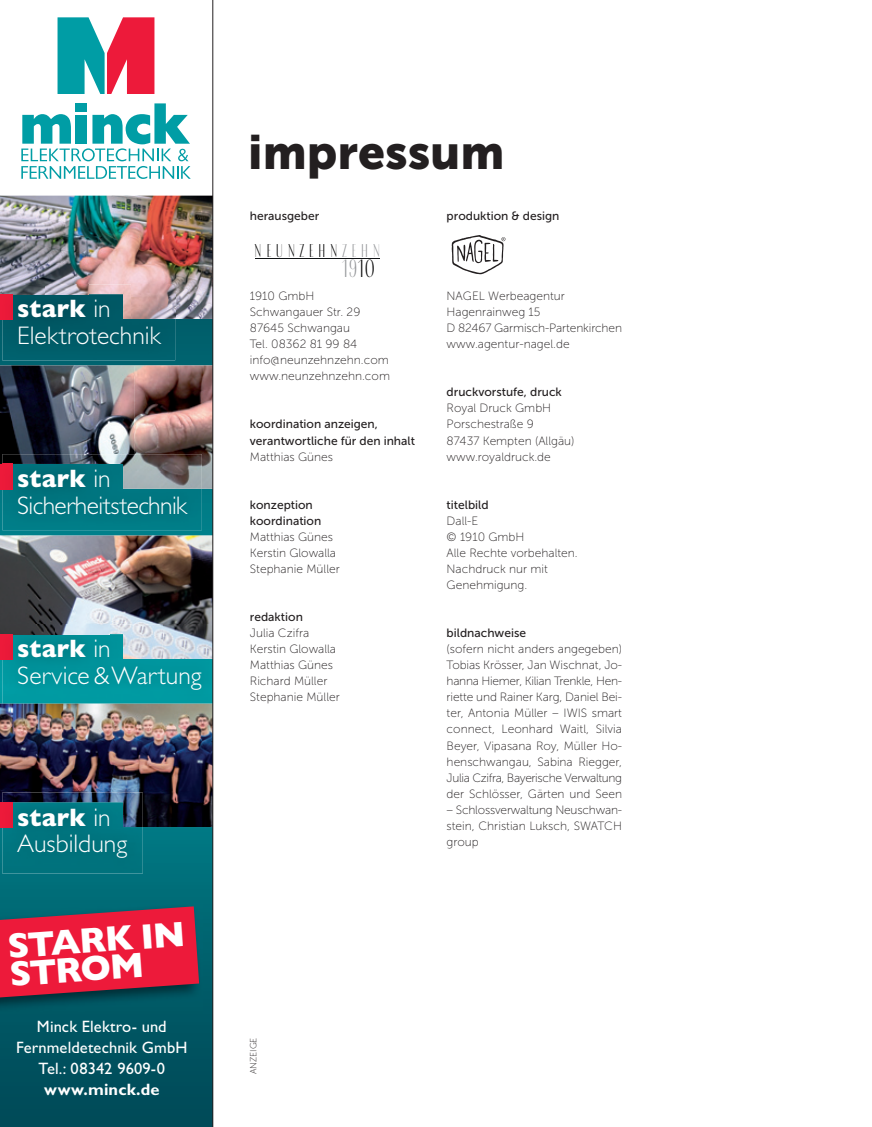
<style>
.page{position:relative;width:872px;height:1127px;background:#fff}
.page>*{position:absolute;margin:0;border:0;box-sizing:border-box;transform-origin:0 0}
.t1{font:48px "Museo Sans 900";color:#231f20}
.t2{font:700 35.7px/28.3px "Gill Sans";color:#fff}
.t3{font:300 25.5px/26.2px "Gill Sans";color:#fff}
.t4{font:300 25.5px/26.2px "Gill Sans";letter-spacing:-.025em;color:#fff}
.t5{font:24.9px "MUSETTA";color:#939598}
.t6{font:18.45px "MUSETTA";letter-spacing:.215em;color:#000001}
.t7{font:16.5px/21px "Gill Sans";letter-spacing:.005em;color:#fff;text-align:center}
.t8{font:12px/16px "Museo Sans 100";color:#231f20;text-align:justify}
.t9{font:12px "Museo Sans 500";color:#231f20}
.t10{font:9px "Museo Sans 100";color:#231f20}
.s1{font-weight:700}
.s2{color:#939598}
.s3{color:#000001}
</style>
<div class="page">
<hr style="left:255px;top:258px;width:124px;height:1px;background:#111416">
<svg style="left:0;top:319px;width:212px;height:808px;background:#005b68"></svg>
<img style="left:0;top:903px;width:202px;height:110px">
<svg style="left:0;top:906px;width:199px;height:91px;background:#c72340"></svg>
<svg style="left:58px;top:17px;width:96px;height:77px"></svg>
<svg style="left:21px;top:103px;width:170px;height:76px"></svg>
<div style="left:75px;top:103px;width:12px;height:9px;background:#009da5"></div>
<img style="left:0;top:196px;width:212px;height:123px">
<div style="left:0;top:294px;width:12px;height:25px;background:#ed1a3a"></div>
<img style="left:2px;top:294px;width:173px;height:66px">
<img style="left:2px;top:284px;width:87px;height:10px">
<img style="left:89px;top:284px;width:86px;height:35px">
<img style="left:2px;top:294px;width:10px;height:25px">
<img style="left:0;top:365px;width:134px;height:99px">
<img style="left:134px;top:365px;width:78px;height:124px">
<div style="left:0;top:464px;width:12px;height:25px;background:#ed1a3a"></div>
<div style="left:2px;top:489px;width:200px;height:41px;background:#007782"></div>
<img style="left:2px;top:454px;width:200px;height:35px">
<img style="left:2px;top:464px;width:10px;height:25px">
<img style="left:0;top:535px;width:212px;height:99px">
<div style="left:0;top:634px;width:12px;height:25px;background:#ed1a3a"></div>
<img style="left:2px;top:634px;width:210px;height:70px">
<img style="left:2px;top:624px;width:108px;height:10px">
<img style="left:110px;top:624px;width:102px;height:35px">
<img style="left:2px;top:634px;width:10px;height:25px">
<img style="left:0;top:704px;width:212px;height:123px">
<div style="left:0;top:802px;width:12px;height:25px;background:#ed1a3a"></div>
<div style="left:2px;top:827px;width:141px;height:46px;background:#00727d"></div>
<img style="left:2px;top:792px;width:141px;height:35px">
<img style="left:2px;top:802px;width:10px;height:25px">
<svg style="left:452px;top:235px;width:53px;height:39px"></svg>
<hr style="left:212px;top:0;width:1px;height:1127px;background:#231f20">
<p class="t3" style="left:17px;top:298px;width:145px"><span class="s1">stark</span> in<br>Elektrotechnik</p>
<p class="t4" style="left:17px;top:468px;width:171px"><span class="s1">stark</span> in<br>Sicherheitstechnik</p>
<p class="t3" style="left:17px;top:638px;width:186px"><span class="s1">stark</span> in<br>Service &amp;Wartung</p>
<p class="t3" style="left:17px;top:806px;width:111px"><span class="s1">stark</span> in<br>Ausbildung</p>
<p class="t2" style="left:7px;top:936px;width:180px;rotate:-4deg">STARK IN<br>STROM</p>
<p class="t7" style="left:16px;top:1016px;width:173px">Minck Elektro- und<br>Fernmeldetechnik GmbH<br>Tel.: 08342 9609-0 <span class="s1">www.minck.de</span></p>
<p class="t1" style="left:248px;top:135px;width:258px">impressum</p>
<p class="t9" style="left:250px;top:211px;width:71px">herausgeber</p>
<p class="t6" style="left:254px;top:242px;width:128px">NEUNZEHN<span class="s2">ZEHN</span></p>
<p class="t5" style="left:341px;top:257px;width:35px">19<span class="s3">10</span></p>
<p class="t8" style="left:250px;top:289px;width:66px">1910 GmbH</p>
<p class="t8" style="left:250px;top:305px;width:112px">Schwangauer Str. 29</p>
<p class="t8" style="left:250px;top:321px;width:102px">87645 Schwangau</p>
<p class="t8" style="left:250px;top:337px;width:109px">Tel. 08362 81 99 84</p>
<p class="t8" style="left:250px;top:353px;width:140px">info@neunzehnzehn.com</p>
<p class="t8" style="left:250px;top:369px;width:142px">www.neunzehnzehn.com</p>
<p class="t9" style="left:250px;top:420px;width:129px">koordination anzeigen,</p>
<p class="t9" style="left:250px;top:436px;width:167px">verantwortliche für den inhalt</p>
<p class="t8" style="left:250px;top:450px;width:85px">Matthias Günes</p>
<p class="t9" style="left:250px;top:500px;width:64px">konzeption</p>
<p class="t9" style="left:250px;top:516px;width:73px">koordination</p>
<p class="t8" style="left:250px;top:530px;width:85px">Matthias Günes</p>
<p class="t8" style="left:250px;top:546px;width:88px">Kerstin Glowalla</p>
<p class="t8" style="left:250px;top:562px;width:91px">Stephanie Müller</p>
<p class="t9" style="left:250px;top:613px;width:54px">redaktion</p>
<p class="t8" style="left:250px;top:626px;width:61px">Julia Czifra</p>
<p class="t8" style="left:250px;top:642px;width:88px">Kerstin Glowalla</p>
<p class="t8" style="left:250px;top:658px;width:85px">Matthias Günes</p>
<p class="t8" style="left:250px;top:674px;width:79px">Richard Müller</p>
<p class="t8" style="left:250px;top:690px;width:91px">Stephanie Müller</p>
<p class="t9" style="left:446px;top:211px;width:114px">produktion &amp; design</p>
<p class="t8" style="left:446px;top:289px;width:120px">NAGEL Werbeagentur</p>
<p class="t8" style="left:446px;top:305px;width:95px">Hagenrainweg 15</p>
<p class="t8" style="left:446px;top:321px;width:177px">D 82467 Garmisch-Partenkirchen</p>
<p class="t8" style="left:446px;top:337px;width:124px">www.agentur-nagel.de</p>
<p class="t9" style="left:446px;top:388px;width:117px">druckvorstufe, druck</p>
<p class="t8" style="left:446px;top:401px;width:106px">Royal Druck GmbH</p>
<p class="t8" style="left:446px;top:417px;width:89px">Porschestraße 9</p>
<p class="t8" style="left:446px;top:433px;width:129px">87437 Kempten (Allgäu)</p>
<p class="t8" style="left:446px;top:450px;width:106px">www.royaldruck.de</p>
<p class="t9" style="left:446px;top:500px;width:43px">titelbild</p>
<p class="t8" style="left:446px;top:514px;width:33px">Dall-E</p>
<p class="t8" style="left:446px;top:530px;width:79px">© 1910 GmbH</p>
<p class="t8" style="left:446px;top:546px;width:133px">Alle Rechte vorbehalten.</p>
<p class="t8" style="left:446px;top:562px;width:103px">Nachdruck nur mit<br>Genehmigung.</p>
<p class="t9" style="left:446px;top:629px;width:81px">bildnachweise</p>
<p class="t8" style="left:446px;top:642px;width:177px">(sofern nicht anders angegeben)</p>
<p class="t8" style="left:446px;top:658px;width:177px">Tobias Krösser, Jan Wischnat, Jo&shy;hanna Hiemer, Kilian Trenkle, Hen&shy;riette und Rainer Karg, Daniel Bei&shy;ter, Antonia Müller – IWIS smart connect, Leonhard Waitl, Silvia Beyer, Vipasana Roy, Müller Ho&shy;henschwangau, Sabina Riegger, Julia Czifra, Bayerische Verwaltung der Schlösser, Gärten und Seen</p>
<p class="t8" style="left:446px;top:803px;width:177px">– Schlossverwaltung Neuschwan&shy;stein, Christian Luksch, SWATCH group</p>
<p class="t10" style="left:250px;top:1074px;width:38px;rotate:-90deg">ANZEIGE</p>
</div>
